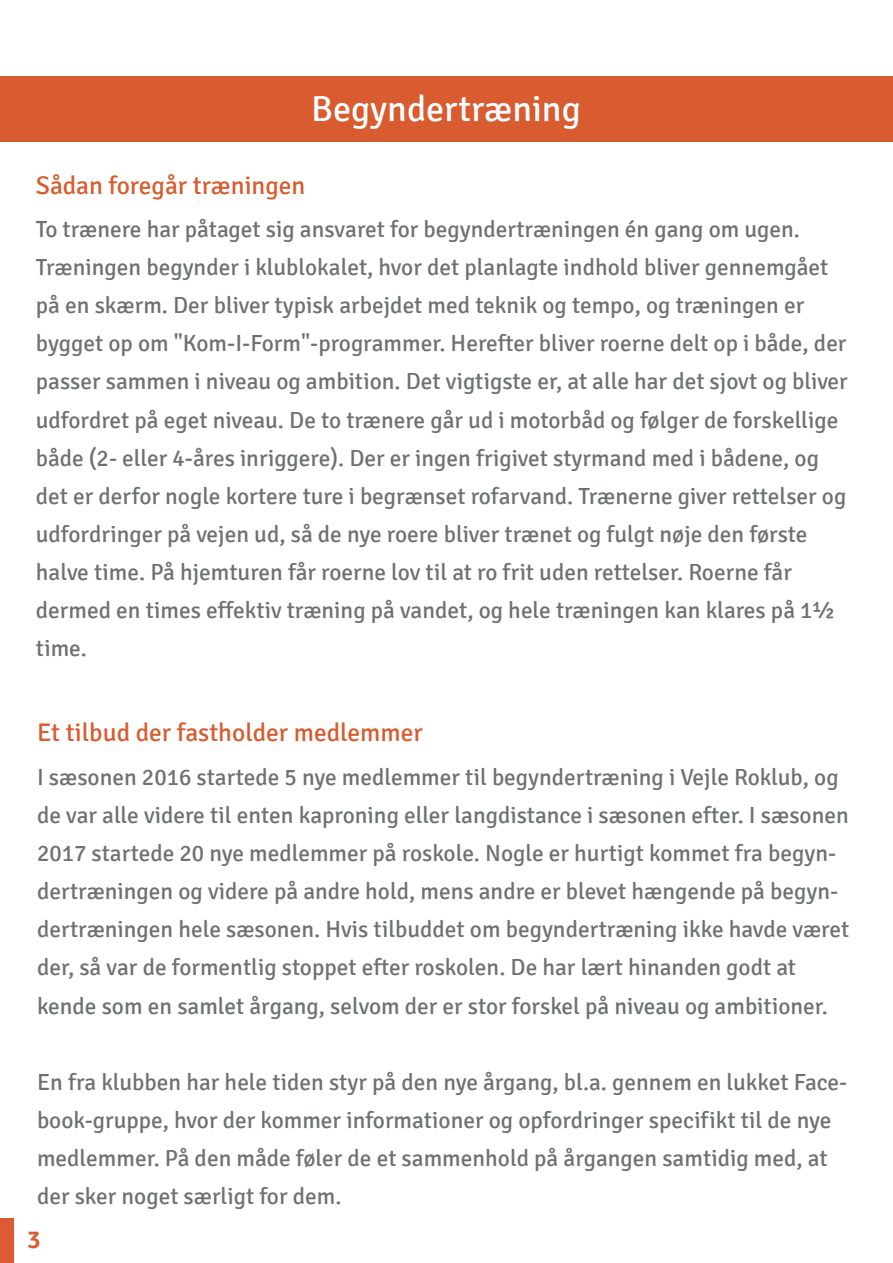
<style>
.page{position:relative;width:893px;height:1263px;background:#fff}
.page>*{position:absolute;margin:0;border:0;box-sizing:border-box;transform-origin:0 0}
.t1{font:36.15px "Signika";color:#fff}
.t2{font:25.5px "Signika";color:#d85b2e}
.t3{font:600 25.5px "Signika";color:#da5b31}
.t4{font:23.25px/38.1px "Signika";color:#6d7172}
</style>
<div class="page">
<div style="left:0;top:76px;width:893px;height:66px;background:#d95b30"></div>
<div style="left:0;top:1218px;width:13px;height:45px;background:#dc5b33"></div>
<h1 class="t1" style="left:311px;top:88px;width:271px">Begyndertræning</h1>
<p class="t2" style="left:36px;top:171px;width:271px">Sådan foregår træningen</p>
<p class="t4" style="left:36px;top:210px;width:813px">To trænere har påtaget sig ansvaret for begyndertræningen én gang om ugen.<br>Træningen begynder i klublokalet, hvor det planlagte indhold bliver gennemgået på en skærm. Der bliver typisk arbejdet med teknik og tempo, og træningen er bygget op om "Kom-I-Form"-programmer. Herefter bliver roerne delt op i både, der passer sammen i niveau og ambition. Det vigtigste er, at alle har det sjovt og bliver udfordret på eget niveau. De to trænere går ud i motorbåd og følger de forskellige både (2- eller 4-åres inriggere). Der er ingen frigivet styrmand med i bådene, og det er derfor nogle kortere ture i begrænset rofarvand. Trænerne giver rettelser og udfordringer på vejen ud, så de nye roere bliver trænet og fulgt nøje den første halve time. På hjemturen får roerne lov til at ro frit uden rettelser. Roerne får dermed en times effektiv træning på vandet, og hele træningen kan klares på 1½ time.</p>
<p class="t2" style="left:37px;top:718px;width:387px">Et tilbud der fastholder medlemmer</p>
<p class="t4" style="left:37px;top:758px;width:814px">I sæsonen 2016 startede 5 nye medlemmer til begyndertræning i Vejle Roklub, og de var alle videre til enten kaproning eller langdistance i sæsonen efter. I sæsonen 2017 startede 20 nye medlemmer på roskole. Nogle er hurtigt kommet fra begyn&shy;dertræningen og videre på andre hold, mens andre er blevet hængende på begyn&shy;dertræningen hele sæsonen. Hvis tilbuddet om begyndertræning ikke havde været der, så var de formentlig stoppet efter roskolen. De har lært hinanden godt at kende som en samlet årgang, selvom der er stor forskel på niveau og ambitioner.</p>
<p class="t4" style="left:37px;top:1063px;width:812px">En fra klubben har hele tiden styr på den nye årgang, bl.a. gennem en lukket Face&shy;book-gruppe, hvor der kommer informationer og opfordringer specifikt til de nye medlemmer. På den måde føler de et sammenhold på årgangen samtidig med, at der sker noget særligt for dem.</p>
<p class="t3" style="left:27px;top:1224px;width:15px">3</p>
</div>
